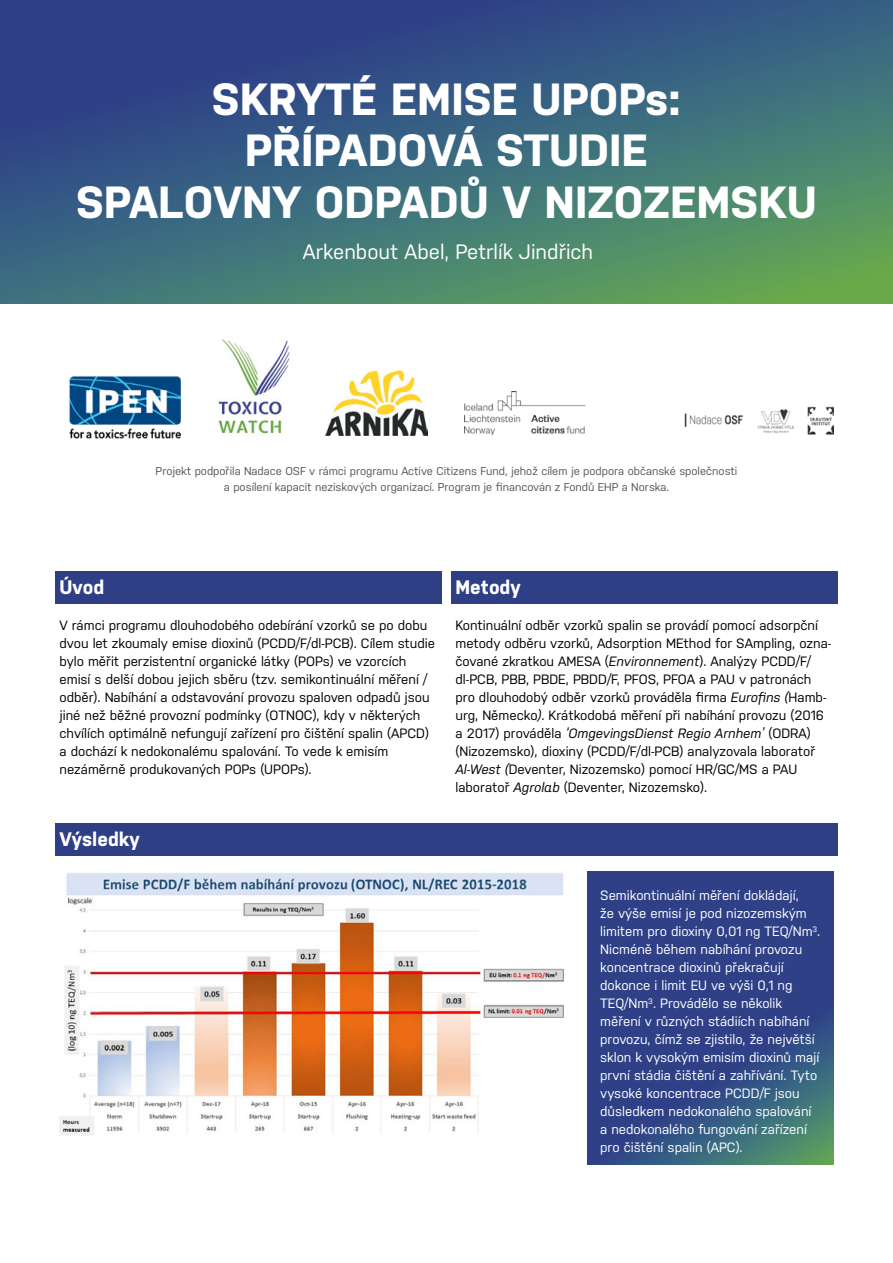
<style>
.page{position:relative;width:893px;height:1263px;background:#fff}
.page>*{position:absolute;margin:0;border:0;box-sizing:border-box;transform-origin:0 0}
.t1{font:700 45px/51.6px "Nudista";color:#fff;text-align:center}
.t2{font:20.85px "Nudista";color:#fff}
.t3{font:700 19.5px "Nudista";color:#fff}
.t4{font:13.5px/18px "Nudista";color:#000}
.t5{font:13.5px/18px "Nudista";color:#fff}
.t6{font:11.4px/15.6px "Nudista";color:#575756;text-align:center}
.s1{font-style:italic}
</style>
<div class="page">
<svg style="left:0;top:0;width:893px;height:303px;background:#3d697b"></svg>
<div style="left:55px;top:823px;width:783px;height:32px;background:#2f3f86"></div>
<img style="left:69px;top:376px;width:112px;height:63px">
<img style="left:218px;top:339px;width:72px;height:97px">
<img style="left:325px;top:370px;width:103px;height:65px">
<img style="left:464px;top:392px;width:369px;height:42px">
<svg style="left:587px;top:871px;width:246px;height:294px;background:#324984"></svg>
<div style="left:55px;top:571px;width:387px;height:32px;background:#2f3f86"></div>
<div style="left:451px;top:571px;width:387px;height:32px;background:#2f3f86"></div>
<img style="left:60px;top:873px;width:504px;height:262px">
<h1 class="t1" style="left:76px;top:73px;width:742px">SKRYTÉ EMISE UPOPs:<br>PŘÍPADOVÁ STUDIE<br>SPALOVNY ODPADŮ V NIZOZEMSKU</h1>
<h2 class="t2" style="left:303px;top:240px;width:292px">Arkenbout Abel, Petrlík Jindřich</h2>
<p class="t6" style="left:156px;top:463px;width:583px">Projekt podpořila Nadace OSF v rámci programu Active Citizens Fund, jehož cílem je podpora občanské společnosti a posílení kapacit neziskových organizací. Program je financován z Fondů EHP a Norska.</p>
<h3 class="t3" style="left:60px;top:576px;width:46px">Úvod</h3>
<p class="t4" style="left:60px;top:616px;width:377px">V rámci programu dlouhodobého odebírání vzorků se po dobu dvou let zkoumaly emise dioxinů (PCDD/F/dl-PCB). Cílem studie bylo měřit perzistentní organické látky (POPs) ve vzorcích emisí s delší dobou jejich sběru (tzv. semikontinuální měření / odběr). Nabíhání a odstavování provozu spaloven odpadů jsou jiné než běžné provozní podmínky (OTNOC), kdy v některých chvílích optimálně nefungují zařízení pro čištění spalin (APCD) a dochází k nedokonalému spalování. To vede k emisím nezáměrně produkovaných POPs (UPOPs).</p>
<h3 class="t3" style="left:60px;top:828px;width:82px">Výsledky</h3>
<h3 class="t3" style="left:455px;top:576px;width:67px">Metody</h3>
<p class="t4" style="left:455px;top:616px;width:377px">Kontinuální odběr vzorků spalin se provádí pomocí adsorpční metody odběru vzorků, Adsorption MEthod for SAmpling, ozna&shy;čované zkratkou AMESA (<span class="s1">Environnement</span>). Analýzy PCDD/F/ dl-PCB, PBB, PBDE, PBDD/F, PFOS, PFOA a PAU v patronách pro dlouhodobý odběr vzorků prováděla firma <span class="s1">Eurofins (</span>Hamb&shy;urg, Německo<span class="s1">)</span>. Krátkodobá měření při nabíhání provozu (2016 a 2017) prováděla <span class="s1">‘OmgevingsDienst Regio Arnhem’</span> (ODRA) (Nizozemsko), dioxiny (PCDD/F/dl-PCB) analyzovala laboratoř <span class="s1">Al-West (</span>Deventer, Nizozemsko) pomocí HR/GC/MS a PAU laboratoř <span class="s1">Agrolab</span> (Deventer, Nizozemsko).</p>
<p class="t5" style="left:600px;top:886px;width:222px">Semikontinuální měření dokládají,<br>že výše emisí je pod nizozemským limitem pro dioxiny 0,01 ng TEQ/Nm<sup>3</sup>.<br>Nicméně během nabíhání provozu koncentrace dioxinů překračují dokonce i limit EU ve výši 0,1 ng TEQ/Nm<sup>3</sup>. Provádělo se několik měření v různých stádiích nabíhání provozu, čímž se zjistilo, že největší sklon k vysokým emisím dioxinů mají první stádia čištění a zahřívání. Tyto vysoké koncentrace PCDD/F jsou důsledkem nedokonalého spalování a nedokonalého fungování zařízení pro čištění spalin (APC).</p>
</div>
